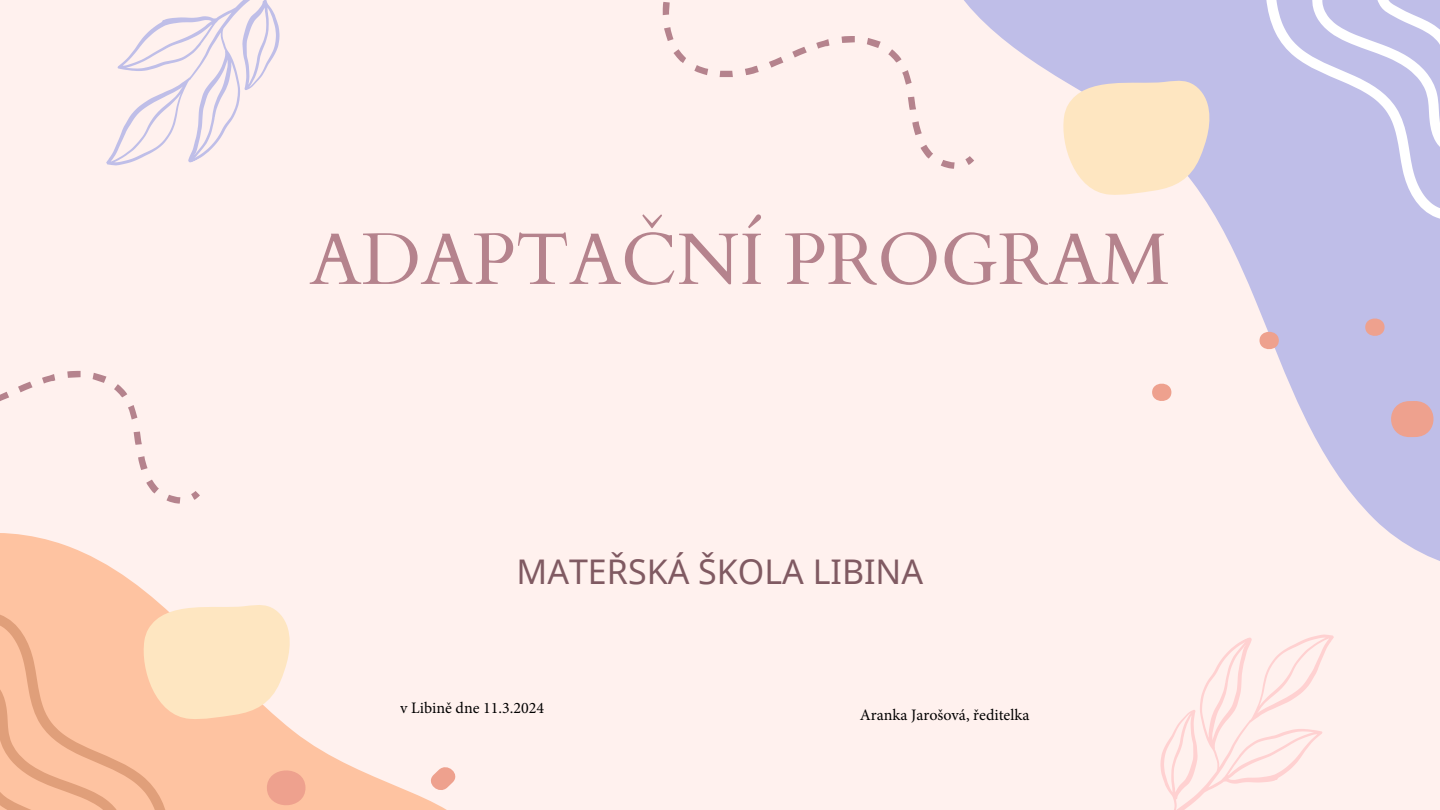
<style>
.page{position:relative;width:1440px;height:810px;background:#fff1ee}
.page>*{position:absolute;margin:0;border:0;box-sizing:border-box;transform-origin:0 0}
.t1{font:73px "Cardo";color:#b5838d}
.t2{font:34px "Noto Sans";color:#805a62}
.t3{font:16px "Minion Pro";color:#000}
</style>
<div class="page">
<svg style="left:964px;top:0;width:476px;height:561px"></svg>
<svg style="left:1024px;top:26px;width:216px;height:211px"></svg>
<svg style="left:1160px;top:634px;width:174px;height:176px"></svg>
<svg style="left:106px;top:0;width:174px;height:166px"></svg>
<svg style="left:1266px;top:0;width:174px;height:155px;background:#cac9ec"></svg>
<svg style="left:0;top:550px;width:456px;height:260px"></svg>
<svg style="left:1152px;top:155px;width:288px;height:282px;fill:#bfbee8"></svg>
<svg style="left:0;top:370px;width:180px;height:134px"></svg>
<svg style="left:191px;top:491px;width:9px;height:9px"></svg>
<svg style="left:662px;top:2px;width:293px;height:167px"></svg>
<svg style="left:965px;top:156px;width:9px;height:9px"></svg>
<p class="t1" style="left:310px;top:212px;width:861px">ADAPTAČNÍ PROGRAM</p>
<p class="t2" style="left:517px;top:548px;width:408px">MATEŘSKÁ ŠKOLA LIBINA</p>
<p class="t3" style="left:400px;top:697px;width:146px">v Libině dne 11.3.2024</p>
<p class="t3" style="left:860px;top:704px;width:171px">Aranka Jarošová, ředitelka</p>
</div>
